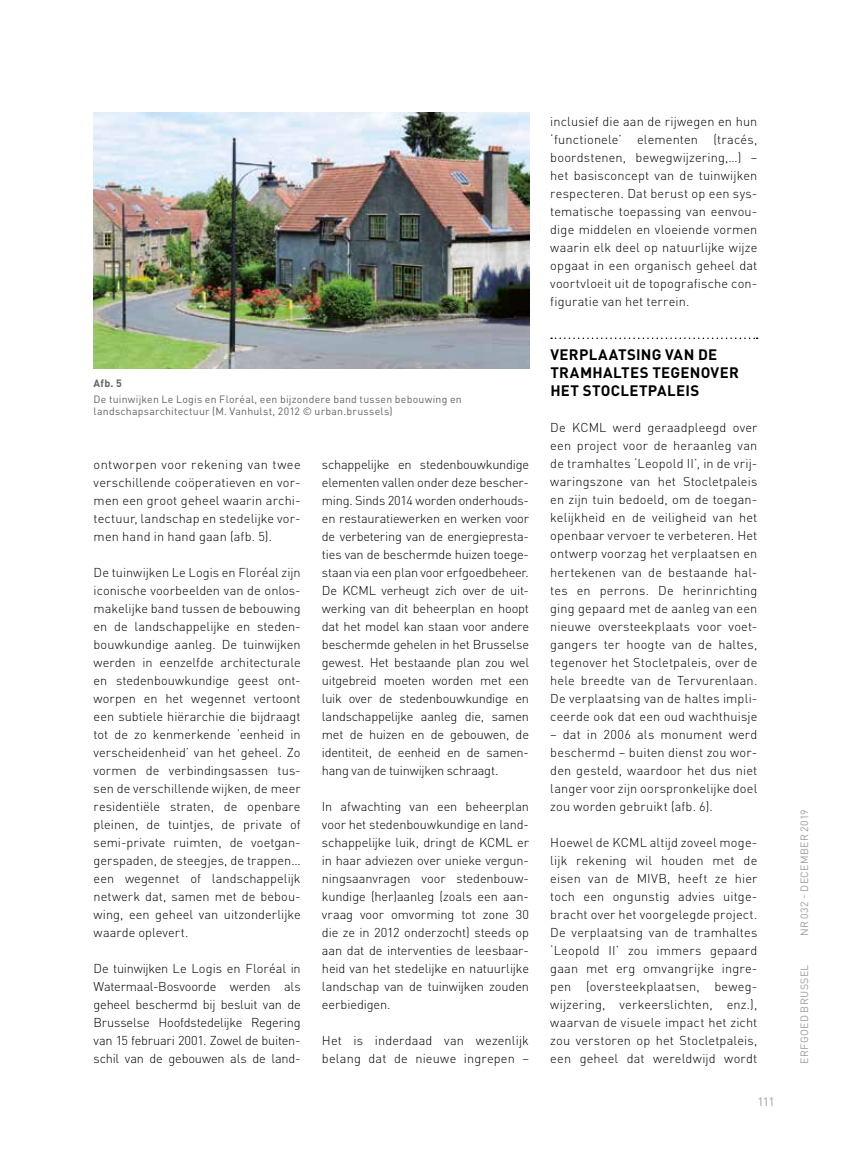
<style>
.page{position:relative;width:851px;height:1149px;background:#fff}
.page>*{position:absolute;margin:0;border:0;box-sizing:border-box;transform-origin:0 0}
.t1{font:700 15px/18px "DINOT";letter-spacing:.02em;color:#000}
.t2{font:300 12.75px/18px "DINOT";letter-spacing:.01em;color:#000;text-align:justify}
.t3{font:12px "DINOT";color:#9d9d9c}
.t4{font:10.5px/12px "DINOT";letter-spacing:.025em;color:#646363}
.t5{font:10.5px "DINOT";letter-spacing:.035em;color:#9d9d9c}
.t6{font:700 10.5px "DINOT";color:#646363}
</style>
<div class="page">
<svg style="left:551px;top:337px;width:206px;height:2px"></svg>
<img style="left:94px;top:113px;width:435px;height:255px">
<p class="t6" style="left:94px;top:376px;width:30px">Afb. 5</p>
<p class="t4" style="left:94px;top:393px;width:369px">De tuinwijken Le Logis en Floréal, een bijzondere band tussen bebouwing en landschapsarchitectuur (M. Vanhulst, 2012 © urban.brussels)</p>
<p class="t2" style="left:94px;top:454px;width:208px">ontworpen voor rekening van twee verschillende coöperatieven en vor&shy;men een groot geheel waarin archi&shy;tectuur, landschap en stedelijke vor&shy;men hand in hand gaan (afb. 5).</p>
<p class="t2" style="left:94px;top:563px;width:208px">De tuinwijken Le Logis en Floréal zijn iconische voorbeelden van de onlos&shy;makelijke band tussen de bebouwing en de landschappelijke en steden&shy;bouwkundige aanleg. De tuinwijken werden in eenzelfde architecturale en stedenbouwkundige geest ont&shy;worpen en het wegennet vertoont een subtiele hiërarchie die bijdraagt tot de zo kenmerkende ‘eenheid in verscheidenheid’ van het geheel. Zo vormen de verbindingsassen tus&shy;sen de verschillende wijken, de meer residentiële straten, de openbare pleinen, de tuintjes, de private of semi-private ruimten, de voetgan&shy;gerspaden, de steegjes, de trappen… een wegennet of landschappelijk netwerk dat, samen met de bebou&shy;wing, een geheel van uitzonderlijke waarde oplevert.</p>
<p class="t2" style="left:94px;top:959px;width:208px">De tuinwijken Le Logis en Floréal in Watermaal-Bosvoorde werden als geheel beschermd bij besluit van de Brusselse Hoofdstedelijke Regering van 15 februari 2001. Zowel de buiten&shy;schil van de gebouwen als de land-</p>
<p class="t2" style="left:322px;top:454px;width:208px">schappelijke en stedenbouwkundige elementen vallen onder deze bescher&shy;ming. Sinds 2014 worden onderhouds&shy;en restauratiewerken en werken voor de verbetering van de energiepresta&shy;ties van de beschermde huizen toege&shy;staan via een plan voor erfgoedbeheer.<br>De KCML verheugt zich over de uit&shy;werking van dit beheerplan en hoopt dat het model kan staan voor andere beschermde gehelen in het Brusselse gewest. Het bestaande plan zou wel uitgebreid moeten worden met een luik over de stedenbouwkundige en landschappelijke aanleg die, samen met de huizen en de gebouwen, de identiteit, de eenheid en de samen&shy;hang van de tuinwijken schraagt.</p>
<p class="t2" style="left:322px;top:796px;width:208px">In afwachting van een beheerplan voor het stedenbouwkundige en land&shy;schappelijke luik, dringt de KCML er in haar adviezen over unieke vergun&shy;ningsaanvragen voor stedenbouw&shy;kundige (her)aanleg (zoals een aan&shy;vraag voor omvorming tot zone 30 die ze in 2012 onderzocht) steeds op aan dat de interventies de leesbaar&shy;heid van het stedelijke en natuurlijke landschap van de tuinwijken zouden eerbiedigen.</p>
<p class="t2" style="left:322px;top:1030px;width:208px">Het is inderdaad van wezenlijk belang dat de nieuwe ingrepen –</p>
<p class="t2" style="left:550px;top:112px;width:208px">inclusief die aan de rijwegen en hun ‘functionele’ elementen (tracés, boordstenen, bewegwijzering,…) – het basisconcept van de tuinwijken respecteren. Dat berust op een sys&shy;tematische toepassing van eenvou&shy;dige middelen en vloeiende vormen waarin elk deel op natuurlijke wijze opgaat in een organisch geheel dat voortvloeit uit de topografische con&shy;figuratie van het terrein.</p>
<p class="t1" style="left:550px;top:345px;width:190px">VERPLAATSING VAN DE<br>TRAMHALTES TEGENOVER<br>HET STOCLETPALEIS</p>
<p class="t2" style="left:550px;top:418px;width:208px">De KCML werd geraadpleegd over een project voor de heraanleg van de tramhaltes ‘Leopold II’, in de vrij&shy;waringszone van het Stocletpaleis en zijn tuin bedoeld, om de toegan&shy;kelijkheid en de veiligheid van het openbaar vervoer te verbeteren. Het ontwerp voorzag het verplaatsen en hertekenen van de bestaande hal&shy;tes en perrons. De herinrichting ging gepaard met de aanleg van een nieuwe oversteekplaats voor voet&shy;gangers ter hoogte van de haltes, tegenover het Stocletpaleis, over de hele breedte van de Tervurenlaan.<br>De verplaatsing van de haltes impli&shy;ceerde ook dat een oud wachthuisje</p>
<p class="t2" style="left:550px;top:724px;width:208px">– dat in 2006 als monument werd beschermd – buiten dienst zou wor&shy;den gesteld, waardoor het dus niet langer voor zijn oorspronkelijke doel zou worden gebruikt (afb. 6).</p>
<p class="t2" style="left:550px;top:832px;width:208px">Hoewel de KCML altijd zoveel moge&shy;lijk rekening wil houden met de eisen van de MIVB, heeft ze hier toch een ongunstig advies uitge&shy;bracht over het voorgelegde project.<br>De verplaatsing van de tramhaltes ‘Leopold II’ zou immers gepaard gaan met erg omvangrijke ingre&shy;pen (oversteekplaatsen, beweg&shy;wijzering, verkeerslichten, enz.), waarvan de visuele impact het zicht zou verstoren op het Stocletpaleis, een geheel dat wereldwijd wordt</p>
<p class="t3" style="left:757px;top:1094px;width:19px">111</p>
<p class="t5" style="left:797px;top:935px;width:128px;rotate:-90deg">NR 032 - DECEMBER 2019</p>
<p class="t5" style="left:797px;top:1063px;width:101px;rotate:-90deg">ERFGOED BRUSSEL</p>
</div>
